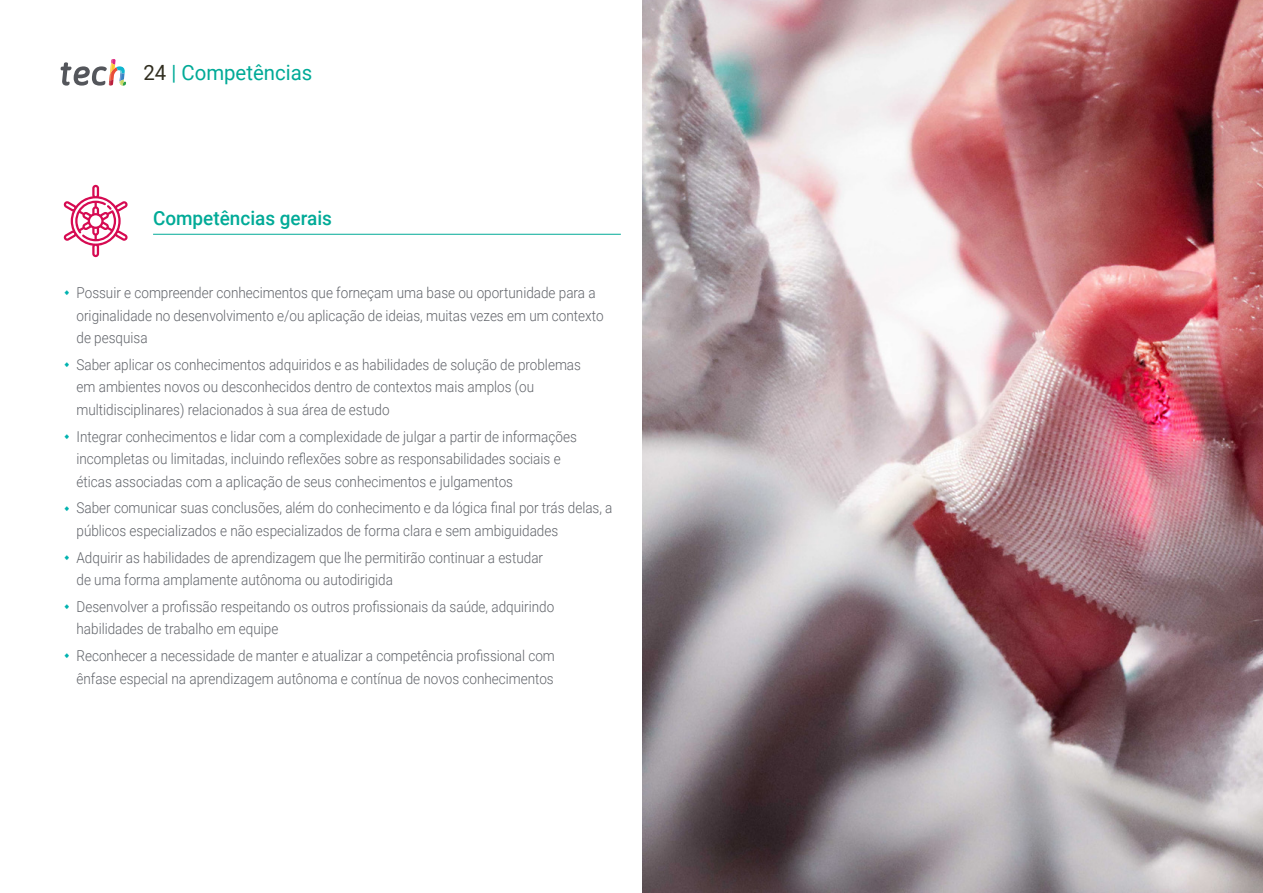
<style>
.page{position:relative;width:1263px;height:893px;background:#fff}
.page>*{position:absolute;margin:0;border:0;box-sizing:border-box;transform-origin:0 0}
.t1{font:21px "Roboto";color:#00aa97}
.t2{font:500 19.5px "Roboto";color:#00aa97}
.t3{font:300 15px/22.5px "Roboto";color:#61646a;scale:.9 1}
.s1{color:#312e20}
</style>
<div class="page">
<hr style="left:153px;top:234px;width:468px;height:1px;background:#00aa97">
<svg style="left:63px;top:185px;width:65px;height:72px"></svg>
<svg style="left:61px;top:59px;width:65px;height:27px"></svg>
<img style="left:642px;top:0;width:621px;height:893px">
<h1 class="t1" style="left:144px;top:57px;width:170px"><span class="s1">24</span> | Competências</h1>
<h2 class="t2" style="left:153px;top:205px;width:180px">Competências gerais</h2>
<p class="t3" style="left:77px;top:281px;width:587px">Possuir e compreender conhecimentos que forneçam uma base ou oportunidade para a originalidade no desenvolvimento e/ou aplicação de ideias, muitas vezes em um contexto de pesquisa</p>
<p class="t3" style="left:77px;top:353px;width:562px">Saber aplicar os conhecimentos adquiridos e as habilidades de solução de problemas em ambientes novos ou desconhecidos dentro de contextos mais amplos (ou multidisciplinares) relacionados à sua área de estudo</p>
<p class="t3" style="left:77px;top:425px;width:557px">Integrar conhecimentos e lidar com a complexidade de julgar a partir de informações incompletas ou limitadas, incluindo reflexões sobre as responsabilidades sociais e éticas associadas com a aplicação de seus conhecimentos e julgamentos</p>
<p class="t3" style="left:77px;top:496px;width:597px">Saber comunicar suas conclusões, além do conhecimento e da lógica final por trás delas, a públicos especializados e não especializados de forma clara e sem ambiguidades</p>
<p class="t3" style="left:77px;top:546px;width:520px">Adquirir as habilidades de aprendizagem que lhe permitirão continuar a estudar de uma forma amplamente autônoma ou autodirigida</p>
<p class="t3" style="left:77px;top:595px;width:532px">Desenvolver a profissão respeitando os outros profissionais da saúde, adquirindo habilidades de trabalho em equipe</p>
<p class="t3" style="left:77px;top:644px;width:533px">Reconhecer a necessidade de manter e atualizar a competência profissional com ênfase especial na aprendizagem autônoma e contínua de novos conhecimentos</p>
</div>
